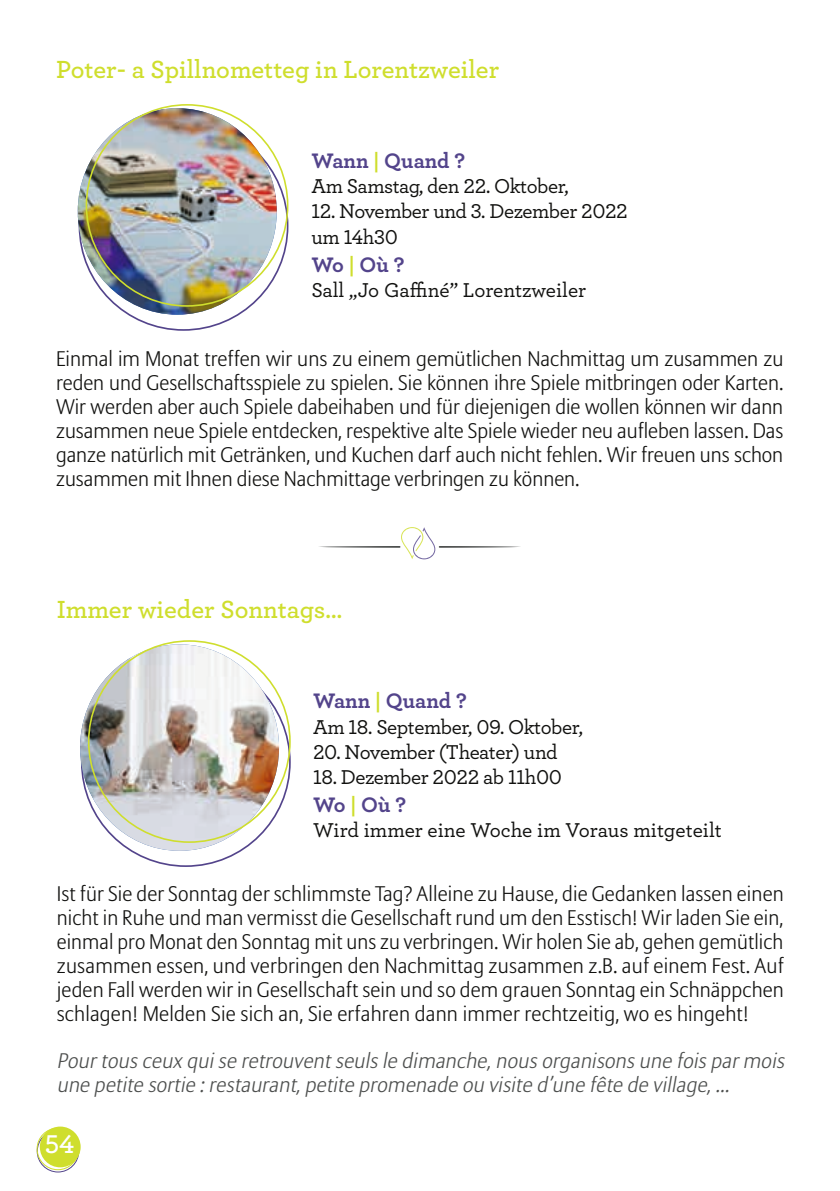
<style>
.page{position:relative;width:840px;height:1191px;background:#fff}
.page>*{position:absolute;margin:0;border:0;box-sizing:border-box;transform-origin:0 0}
.t1{font:600 27px "Archer";color:#fff}
.t2{font:600 26px "Archer";color:#cfde2d}
.t3{font:700 22px "Archer";color:#53448b}
.t4{font:300 21px/24px "Allianz Sans";letter-spacing:.005em;color:#11110f;text-align:justify}
.t5{font:italic 300 21px/24px "Allianz Sans";color:#4d4f4e}
.t6{font:500 21px/25.2px "Archer";letter-spacing:-.02em;color:#11110f}
.t7{font:500 21px "Archer";color:#11110f}
.s1{color:#cfde2d}
</style>
<div class="page">
<div style="left:37px;top:1130px;width:42px;height:42px;border:1px solid #53448b;border-radius:50%"></div>
<div style="left:40px;top:1126px;width:41px;height:41px;background:#cfde2d;border-radius:50%"></div>
<div style="left:37px;top:1128px;width:42px;height:41px;border:1px solid #cfde2d;border-radius:50%"></div>
<img style="left:80px;top:644px;width:199px;height:207px">
<img style="left:78px;top:108px;width:198px;height:207px">
<svg style="left:319px;top:527px;width:201px;height:32px"></svg>
<p class="t2" style="left:56px;top:49px;width:444px">Poter- a Spillnometteg in Lorentzweiler</p>
<p class="t3" style="left:311px;top:143px;width:155px">Wann <span class="s1">|</span> Quand ?</p>
<p class="t6" style="left:311px;top:172px;width:259px">Am Samstag, den 22. Oktober,</p>
<p class="t6" style="left:311px;top:198px;width:318px">12. November und 3. Dezember 2022 um 14h30</p>
<p class="t3" style="left:311px;top:247px;width:95px">Wo <span class="s1">|</span> Où ?</p>
<p class="t7" style="left:311px;top:275px;width:276px">Sall „Jo Gaffiné” Lorentzweiler</p>
<p class="t4" style="left:56px;top:348px;width:728px">Einmal im Monat treffen wir uns zu einem gemütlichen Nachmittag um zusammen zu reden und Gesellschaftsspiele zu spielen. Sie können ihre Spiele mitbringen oder Karten.<br>Wir werden aber auch Spiele dabeihaben und für diejenigen die wollen können wir dann zusammen neue Spiele entdecken, respektive alte Spiele wieder neu aufleben lassen. Das ganze natürlich mit Getränken, und Kuchen darf auch nicht fehlen. Wir freuen uns schon zusammen mit Ihnen diese Nachmittage verbringen zu können.</p>
<p class="t2" style="left:57px;top:590px;width:287px">Immer wieder Sonntags…</p>
<p class="t3" style="left:313px;top:683px;width:155px">Wann <span class="s1">|</span> Quand ?</p>
<p class="t6" style="left:313px;top:713px;width:271px">Am 18. September, 09. Oktober,</p>
<p class="t6" style="left:313px;top:738px;width:246px">20. November (Theater) und</p>
<p class="t6" style="left:313px;top:763px;width:250px">18. Dezember 2022 ab 11h00</p>
<p class="t3" style="left:313px;top:787px;width:95px">Wo <span class="s1">|</span> Où ?</p>
<p class="t7" style="left:313px;top:815px;width:410px">Wird immer eine Woche im Voraus mitgeteilt</p>
<p class="t4" style="left:57px;top:882px;width:728px">Ist für Sie der Sonntag der schlimmste Tag? Alleine zu Hause, die Gedanken lassen einen nicht in Ruhe und man vermisst die Gesellschaft rund um den Esstisch! Wir laden Sie ein, einmal pro Monat den Sonntag mit uns zu verbringen. Wir holen Sie ab, gehen gemütlich zusammen essen, und verbringen den Nachmittag zusammen z.B. auf einem Fest. Auf jeden Fall werden wir in Gesellschaft sein und so dem grauen Sonntag ein Schnäppchen schlagen! Melden Sie sich an, Sie erfahren dann immer rechtzeitig, wo es hingeht!</p>
<p class="t5" style="left:57px;top:1049px;width:733px">Pourtousceux quise retrouventseulsle dimanche,nousorganisonsune foisparmois une petite sortie :restaurant,petite promenade ou visite d’une fête de village,...</p>
<p class="t1" style="left:45px;top:1124px;width:31px">54</p>
</div>
